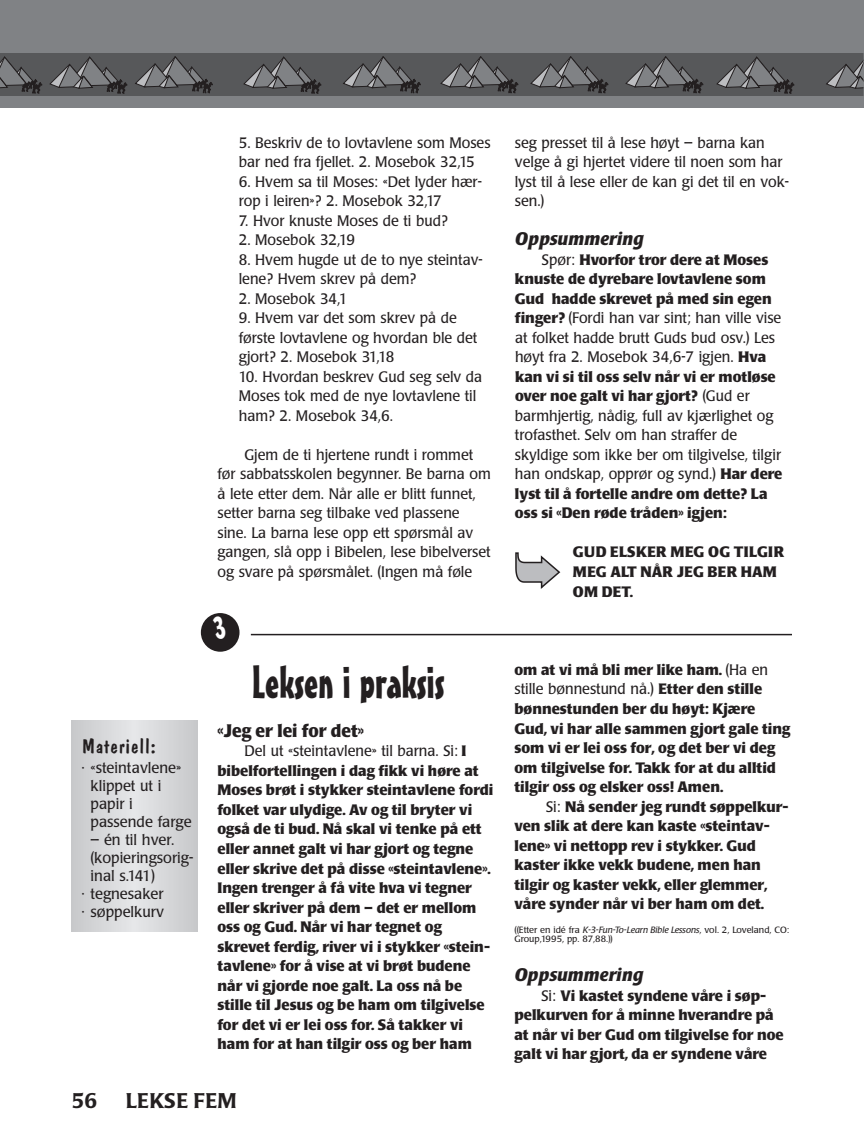
<style>
.page{position:relative;width:864px;height:1148px;background:#fff}
.page>*{position:absolute;margin:0;border:0;box-sizing:border-box;transform-origin:0 0}
.t1{font:45px "Mister Earl BT";color:#231f20}
.t2{font:500 21px "Poppl Laudatio";letter-spacing:.02em;color:#231f20}
.t3{font:21px "Dom Casual";color:#231f20;scale:1.05 1}
.t4{font:italic 700 18px "Poppl Laudatio";color:#231f20}
.t5{font:700 18px "Poppl Laudatio";color:#231f20;scale:.95 1}
.t6{font:15px/19.5px "Poppl Laudatio";color:#231f20;scale:.95 1}
.t7{font:700 15px/19.5px "Poppl Laudatio";color:#231f20}
.t8{font:15px/18px "Poppl Laudatio";color:#231f20}
.t9{font:700 15px/19.5px "Poppl Laudatio";letter-spacing:.02em;color:#231f20}
.t10{font:9px/9px "Poppl Laudatio";color:#231f20}
.s1{font-weight:700}
.s2{font-weight:400}
.s3{font-style:italic}
</style>
<div class="page">
<div style="left:0;top:0;width:864px;height:107px;background:#808285"></div>
<div style="left:0;top:53px;width:864px;height:43px;background:#57585a"></div>
<svg style="left:0;top:57px;width:42px;height:36px"></svg>
<svg style="left:50px;top:57px;width:77px;height:36px"></svg>
<svg style="left:135px;top:57px;width:78px;height:36px"></svg>
<svg style="left:244px;top:57px;width:77px;height:36px"></svg>
<svg style="left:343px;top:57px;width:78px;height:36px"></svg>
<svg style="left:441px;top:57px;width:77px;height:36px"></svg>
<svg style="left:531px;top:57px;width:77px;height:36px"></svg>
<svg style="left:626px;top:57px;width:77px;height:36px"></svg>
<svg style="left:717px;top:57px;width:77px;height:36px"></svg>
<svg style="left:826px;top:57px;width:38px;height:31px"></svg>
<svg style="left:515px;top:552px;width:45px;height:37px"></svg>
<div style="left:201px;top:613px;width:39px;height:38px;background:#231f20;border-radius:50%"></div>
<hr style="left:251px;top:634px;width:541px;height:1px;background:#231f20">
<div style="left:71px;top:720px;width:126px;height:211px;background:#c7c8ca"></div>
<div style="left:78px;top:720px;width:113px;height:211px;background:#cbccce"></div>
<div style="left:86px;top:720px;width:97px;height:211px;background:#cfd0d2"></div>
<div style="left:95px;top:720px;width:79px;height:211px;background:#d3d4d6"></div>
<div style="left:103px;top:720px;width:63px;height:211px;background:#d7d8da"></div>
<div style="left:111px;top:720px;width:47px;height:211px;background:#dbdcde"></div>
<div style="left:119px;top:720px;width:30px;height:211px;background:#dfe0e2"></div>
<div style="left:128px;top:720px;width:13px;height:211px;background:#e3e4e6"></div>
<p class="t6" style="left:239px;top:134px;width:267px">5. Beskriv de to lovtavlene som Moses bar ned fra fjellet. 2. Mosebok 32,15</p>
<p class="t6" style="left:239px;top:173px;width:257px">6. Hvem sa til Moses: «Det lyder hær&shy;rop i leiren»? 2. Mosebok 32,17</p>
<p class="t6" style="left:239px;top:212px;width:222px">7. Hvor knuste Moses de ti bud?</p>
<p class="t6" style="left:239px;top:232px;width:124px">2. Mosebok 32,19</p>
<p class="t6" style="left:239px;top:251px;width:258px">8. Hvem hugde ut de to nye steintav&shy;lene? Hvem skrev på dem?</p>
<p class="t6" style="left:239px;top:290px;width:116px">2. Mosebok 34,1</p>
<p class="t6" style="left:239px;top:310px;width:253px">9. Hvem var det som skrev på de første lovtavlene og hvordan ble det gjort? 2. Mosebok 31,18</p>
<p class="t6" style="left:239px;top:368px;width:258px">10. Hvordan beskrev Gud seg selv da<br>Moses tok med de nye lovtavlene til ham? 2. Mosebok 34,6.</p>
<p class="t6" style="left:217px;top:446px;width:289px;text-indent:27px">Gjem de ti hjertene rundt i rommet før sabbatsskolen begynner. Be barna om å lete etter dem. Når alle er blitt funnet, setter barna seg tilbake ved plassene sine. La barna lese opp ett spørsmål av gangen, slå opp i Bibelen, lese bibelverset og svare på spørsmålet. (Ingen må føle</p>
<p class="t6" style="left:515px;top:134px;width:290px">seg presset til å lese høyt – barna kan velge å gi hjertet videre til noen som har lyst til å lese eller de kan gi det til en vok&shy;sen.)</p>
<p class="t4" style="left:515px;top:232px;width:130px">Oppsummering</p>
<p class="t6" style="left:515px;top:251px;width:283px;text-indent:27px">Spør: <span class="s1">Hvorfor tror dere at Moses knuste de dyrebare lovtavlene som Gud hadde skrevet på med sin egen finger?</span> (Fordi han var sint; han ville vise at folket hadde brutt Guds bud osv.) Les høyt fra 2. Mosebok 34,6-7 igjen. <span class="s1">Hva kan vi si til oss selv når vi er motløse over noe galt vi har gjort?</span> (Gud er barmhjertig, nådig, full av kjærlighet og trofasthet. Selv om han straffer de skyldige som ikke ber om tilgivelse, tilgir han ondskap, opprør og synd.) <span class="s1">Har dere lyst til å fortelle andre om dette? La oss si «Den røde tråden» igjen:</span></p>
<p class="t9" style="left:573px;top:544px;width:213px">GUD ELSKER MEG OG TILGIR<br>MEG ALT NÅR JEG BER HAM<br>OM DET.</p>
<h2 class="t3" style="left:82px;top:737px;width:73px">Materiell:</h2>
<p class="t8" style="left:91px;top:760px;width:103px;text-indent:-9px">· «steintavlene» klippet ut i papir i passende farge</p>
<p class="t8" style="left:91px;top:832px;width:85px">– én til hver.</p>
<p class="t8" style="left:91px;top:850px;width:104px">(kopieringsorig-</p>
<p class="t8" style="left:91px;top:868px;width:66px">inal s.141)</p>
<p class="t8" style="left:82px;top:886px;width:84px">· tegnesaker</p>
<p class="t8" style="left:82px;top:904px;width:84px">· søppelkurv</p>
<h1 class="t1" style="left:252px;top:665px;width:194px">Leksen i praksis</h1>
<p class="t5" style="left:218px;top:723px;width:156px">«Jeg er lei for det»</p>
<p class="t7" style="left:217px;top:743px;width:277px;text-indent:27px"><span class="s2">Del ut «steintavlene» til barna. Si:</span> I bibelfortellingen i dag fikk vi høre at Moses brøt i stykker steintavlene fordi folket var ulydige. Av og til bryter vi også de ti bud. Nå skal vi tenke på ett eller annet galt vi har gjort og tegne eller skrive det på disse «steintavlene».<br>Ingen trenger å få vite hva vi tegner eller skriver på dem – det er mellom oss og Gud. Når vi har tegnet og skrevet ferdig, river vi i stykker «stein&shy;tavlene» for å vise at vi brøt budene når vi gjorde noe galt. La oss nå be stille til Jesus og be ham om tilgivelse for det vi er lei oss for. Så takker vi ham for at han tilgir oss og ber ham</p>
<h2 class="t2" style="left:72px;top:1091px;width:27px">56</h2>
<h2 class="t2" style="left:126px;top:1091px;width:113px">LEKSE FEM</h2>
<p class="t7" style="left:514px;top:661px;width:277px">om at vi må bli mer like ham. <span class="s2">(Ha en stille bønnestund nå.)</span> Etter den stille bønnestunden ber du høyt: Kjære Gud, vi har alle sammen gjort gale ting som vi er lei oss for, og det ber vi deg om tilgivelse for. Takk for at du alltid tilgir oss og elsker oss! Amen.</p>
<p class="t7" style="left:514px;top:798px;width:276px;text-indent:32px"><span class="s2">Si:</span> Nå sender jeg rundt søppelkur&shy;ven slik at dere kan kaste «steintav&shy;lene» vi nettopp rev i stykker. Gud kaster ikke vekk budene, men han tilgir og kaster vekk, eller glemmer, våre synder når vi ber ham om det.</p>
<p class="t10" style="left:514px;top:926px;width:276px">((Etter en idé fra <span class="s3">K-3-Fun-To-Learn Bible Lessons</span>, vol. 2, Loveland, CO:<br>Group,1995, pp. 87,88.))</p>
<p class="t4" style="left:514px;top:967px;width:130px">Oppsummering</p>
<p class="t7" style="left:515px;top:987px;width:271px;text-indent:27px"><span class="s2">Si:</span> Vi kastet syndene våre i søp&shy;pelkurven for å minne hverandre på at når vi ber Gud om tilgivelse for noe galt vi har gjort, da er syndene våre</p>
</div>
